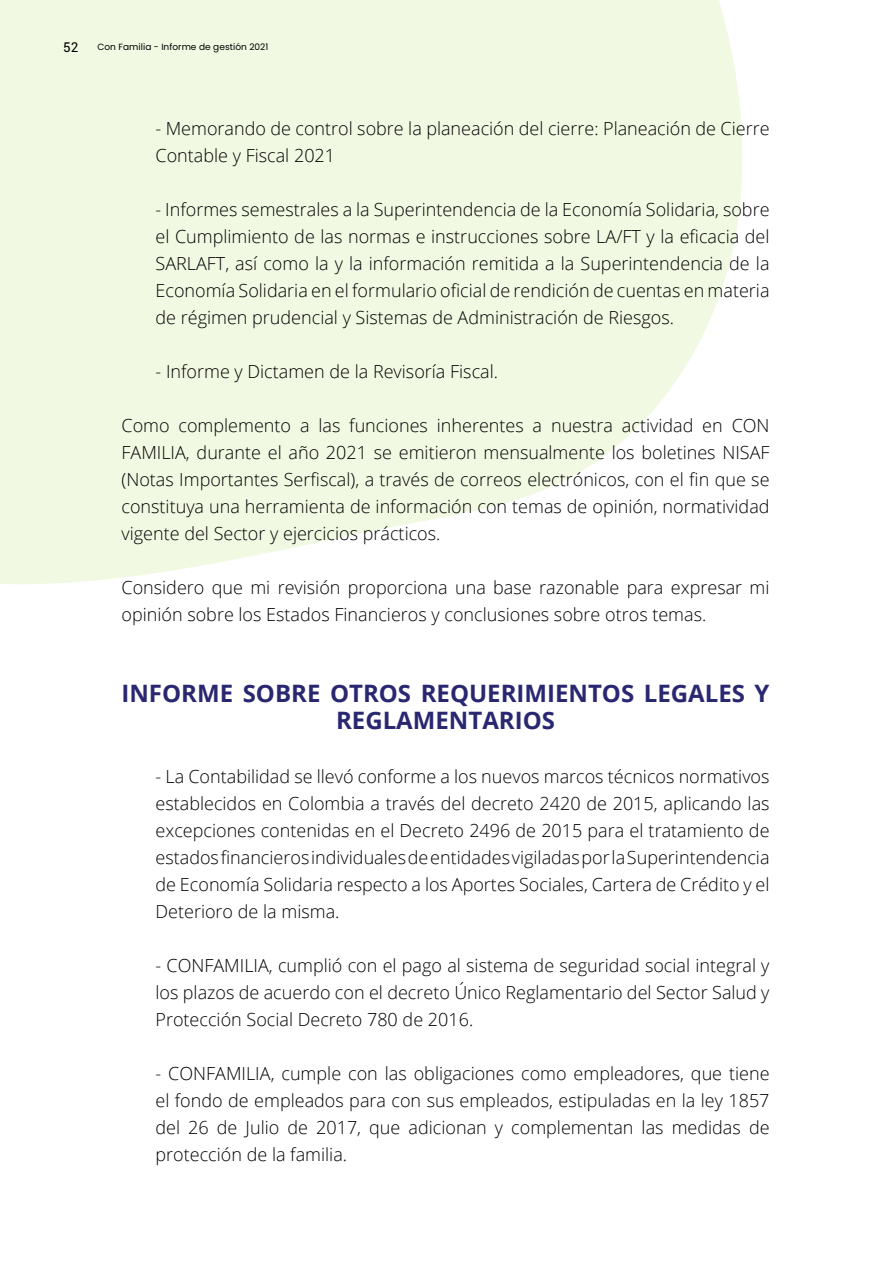
<style>
.page{position:relative;width:893px;height:1263px;background:#fff}
.page>*{position:absolute;margin:0;border:0;box-sizing:border-box;transform-origin:0 0}
.t1{font:700 24px/27px "Open Sans";color:#2a2771;text-align:center}
.t2{font:300 18px/27px "Open Sans";color:#000;text-align:justify}
.t3{font:13.5px "Roboto";color:#000}
.t4{font:9px "Poppins";letter-spacing:.005em;color:#000}
</style>
<div class="page">
<svg style="left:0;top:0;width:743px;height:584px;background:#f3f9e6"></svg>
<p class="t3" style="left:63px;top:38px;width:17px">52</p>
<p class="t4" style="left:98px;top:42px;width:172px">Con Familia - Informe de gestión 2021</p>
<p class="t2" style="left:156px;top:115px;width:615px">- Memorando de control sobre la planeación del cierre: Planeación de Cierre<br>Contable y Fiscal 2021</p>
<p class="t2" style="left:156px;top:196px;width:616px">- Informes semestrales a la Superintendencia de la Economía Solidaria, sobre el Cumplimiento de las normas e instrucciones sobre LA/FT y la eficacia del SARLAFT, así como la y la información remitida a la Superintendencia de la Economía Solidaria en el formulario oficial de rendición de cuentas en materia de régimen prudencial y Sistemas de Administración de Riesgos.</p>
<p class="t2" style="left:156px;top:358px;width:344px">- Informe y Dictamen de la Revisoría Fiscal.</p>
<p class="t2" style="left:121px;top:412px;width:650px">Como complemento a las funciones inherentes a nuestra actividad en CON FAMILIA, durante el año 2021 se emitieron mensualmente los boletines NISAF (Notas Importantes Serfiscal), a través de correos electrónicos, con el fin que se constituya una herramienta de información con temas de opinión, normatividad vigente del Sector y ejercicios prácticos.</p>
<p class="t2" style="left:121px;top:574px;width:650px">Considero que mi revisión proporciona una base razonable para expresar mi opinión sobre los Estados Financieros y conclusiones sobre otros temas.</p>
<h1 class="t1" style="left:122px;top:679px;width:649px">INFORME SOBRE OTROS REQUERIMIENTOS LEGALES Y<br>REGLAMENTARIOS</h1>
<p class="t2" style="left:156px;top:763px;width:616px">- La Contabilidad se llevó conforme a los nuevos marcos técnicos normativos establecidos en Colombia a través del decreto 2420 de 2015, aplicando las excepciones contenidas en el Decreto 2496 de 2015 para el tratamiento de estados financieros individuales de entidades vigiladas por la Superintendencia de Economía Solidaria respecto a los Aportes Sociales, Cartera de Crédito y el Deterioro de la misma.</p>
<p class="t2" style="left:156px;top:952px;width:615px">- CONFAMILIA, cumplió con el pago al sistema de seguridad social integral y los plazos de acuerdo con el decreto Único Reglamentario del Sector Salud y Protección Social Decreto 780 de 2016.</p>
<p class="t2" style="left:156px;top:1060px;width:616px">- CONFAMILIA, cumple con las obligaciones como empleadores, que tiene el fondo de empleados para con sus empleados, estipuladas en la ley 1857 del 26 de Julio de 2017, que adicionan y complementan las medidas de protección de la familia.</p>
</div>
